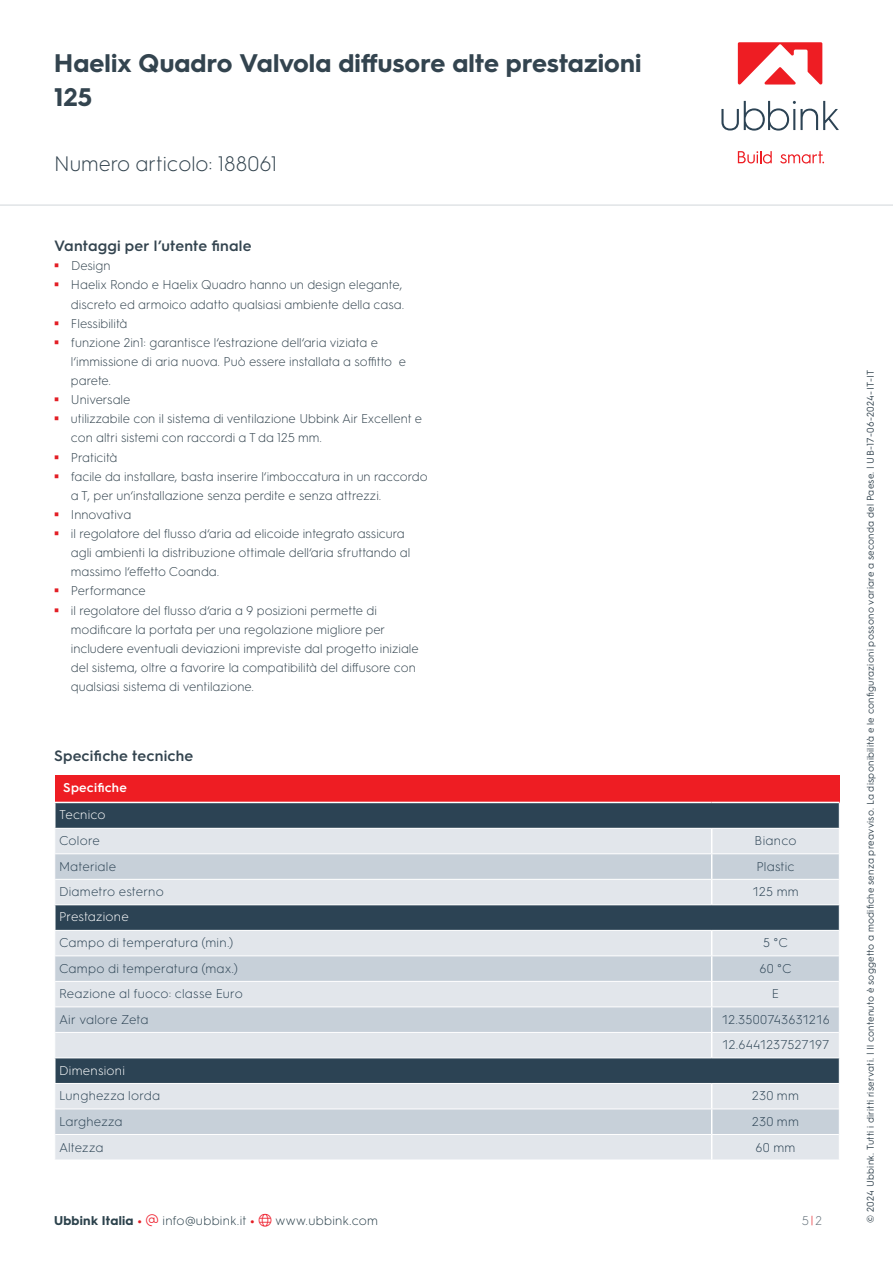
<style>
.page{position:relative;width:893px;height:1263px;background:#fff}
.page>*{position:absolute;margin:0;border:0;box-sizing:border-box;transform-origin:0 0}
.t1{font:700 25.5px/34px "HGS3";letter-spacing:.005em;color:#33444f}
.t2{font:300 21px "HGS3";color:#33444f}
.t3{font:600 15px "HGS3";letter-spacing:.01em;color:#33444f}
.t4{font:300 12.75px/19.2px "HGS3";color:#33444f}
.t5{font:300 12.75px/25.5px "HGS3";letter-spacing:.015em;color:#2c4354}
.t6{font:300 12.75px "HGS3";letter-spacing:.02em;color:#2c424c}
.t7{font:300 12.75px "HGS3";letter-spacing:.015em;color:#fff}
.t8{font:600 12.75px "HGS3";letter-spacing:.015em;color:#fff}
.t9{font:300 12.75px "HGS3";color:#66737c}
.t10{font:9.75px "HGS3";letter-spacing:.025em;color:#33444f}
.s1{font-weight:700}
.s2{font-weight:700;color:#e31e25}
.s3{color:#ee1f2d}
.s4{color:#e31e25}
</style>
<div class="page">
<div style="left:55px;top:775px;width:784px;height:27px;background:#ee1d23"></div>
<svg style="left:56px;top:803px;width:783px;height:25px;background:#2f4656"></svg>
<div style="left:55px;top:829px;width:784px;height:330px;background:#e2e6eb"></div>
<svg style="left:55px;top:854px;width:784px;height:280px;background:#b7c0c9"></svg>
<hr style="left:55px;top:853px;width:657px;height:1px;background:#fff">
<hr style="left:712px;top:853px;width:127px;height:1px;background:#fff">
<hr style="left:55px;top:879px;width:657px;height:1px;background:#fff">
<hr style="left:712px;top:879px;width:127px;height:1px;background:#fff">
<svg style="left:711px;top:829px;width:1px;height:75px"></svg>
<hr style="left:54px;top:904px;width:658px;height:1px;background:#fff">
<hr style="left:712px;top:904px;width:128px;height:1px;background:#fff">
<hr style="left:54px;top:905px;width:2px;height:25px;background:#fff">
<hr style="left:54px;top:930px;width:658px;height:1px;background:#fff">
<hr style="left:712px;top:930px;width:128px;height:1px;background:#fff">
<hr style="left:55px;top:955px;width:657px;height:1px;background:#fff">
<hr style="left:712px;top:955px;width:127px;height:1px;background:#fff">
<hr style="left:55px;top:981px;width:657px;height:1px;background:#fff">
<hr style="left:712px;top:981px;width:127px;height:1px;background:#fff">
<hr style="left:55px;top:1006px;width:657px;height:1px;background:#fff">
<hr style="left:712px;top:1006px;width:127px;height:1px;background:#fff">
<hr style="left:55px;top:1032px;width:657px;height:1px;background:#fff">
<hr style="left:712px;top:1032px;width:127px;height:1px;background:#fff">
<svg style="left:711px;top:931px;width:1px;height:126px"></svg>
<hr style="left:54px;top:1057px;width:658px;height:1px;background:#fff">
<hr style="left:712px;top:1057px;width:128px;height:1px;background:#fff">
<hr style="left:54px;top:1058px;width:2px;height:25px;background:#fff">
<hr style="left:54px;top:1083px;width:658px;height:1px;background:#fff">
<hr style="left:712px;top:1083px;width:128px;height:1px;background:#fff">
<hr style="left:55px;top:1108px;width:657px;height:1px;background:#fff">
<hr style="left:712px;top:1108px;width:127px;height:1px;background:#fff">
<hr style="left:55px;top:1134px;width:657px;height:1px;background:#fff">
<hr style="left:712px;top:1134px;width:127px;height:1px;background:#fff">
<svg style="left:711px;top:1084px;width:1px;height:75px"></svg>
<svg style="left:839px;top:803px;width:1px;height:280px"></svg>
<hr style="left:0;top:204px;width:893px;height:2px;background:#e1e4e6">
<svg style="left:721px;top:101px;width:118px;height:30px"></svg>
<svg style="left:738px;top:151px;width:34px;height:13px"></svg>
<svg style="left:780px;top:151px;width:44px;height:13px"></svg>
<svg style="left:738px;top:42px;width:84px;height:43px"></svg>
<h1 class="t1" style="left:54px;top:45px;width:589px">Haelix Quadro Valvola diffusore alte prestazioni<br>125</h1>
<h2 class="t2" style="left:54px;top:150px;width:225px">Numero articolo: 188061</h2>
<p class="t3" style="left:54px;top:235px;width:199px">Vantaggi per l’utente finale</p>
<p class="t4" style="left:71px;top:255px;width:358px">Design<br>Haelix Rondo e Haelix Quadro hanno un design elegante, discreto ed armoico adatto qualsiasi ambiente della casa.<br>Flessibilità<br>funzione 2in1: garantisce l‘estrazione dell‘aria viziata e l‘immissione di aria nuova. Può essere installata a soffitto e parete.<br>Universale<br>utilizzabile con il sistema di ventilazione Ubbink Air Excellent e con altri sistemi con raccordi a T da 125 mm.<br>Praticità<br>facile da installare, basta inserire l‘imboccatura in un raccordo a T, per un‘installazione senza perdite e senza attrezzi.<br>Innovativa<br>il regolatore del flusso d‘aria ad elicoide integrato assicura agli ambienti la distribuzione ottimale dell‘aria sfruttando al massimo l‘effetto Coanda.<br>Performance<br>il regolatore del flusso d‘aria a 9 posizioni permette di modificare la portata per una regolazione migliore per includere eventuali deviazioni impreviste dal progetto iniziale del sistema, oltre a favorire la compatibilità del diffusore con qualsiasi sistema di ventilazione.</p>
<p class="t3" style="left:54px;top:745px;width:141px">Specifiche tecniche</p>
<p class="t8" style="left:63px;top:779px;width:65px">Specifiche</p>
<p class="t7" style="left:59px;top:806px;width:48px">Tecnico</p>
<p class="t5" style="left:59px;top:827px;width:43px">Colore</p>
<p class="t5" style="left:755px;top:827px;width:43px">Bianco</p>
<p class="t5" style="left:59px;top:853px;width:59px">Materiale</p>
<p class="t5" style="left:756px;top:853px;width:40px">Plastic</p>
<p class="t5" style="left:59px;top:878px;width:106px">Diametro esterno</p>
<p class="t5" style="left:752px;top:878px;width:48px">125 mm</p>
<p class="t7" style="left:59px;top:908px;width:71px">Prestazione</p>
<p class="t5" style="left:59px;top:929px;width:176px">Campo di temperatura (min.)</p>
<p class="t5" style="left:763px;top:929px;width:27px">5 °C</p>
<p class="t5" style="left:59px;top:955px;width:180px">Campo di temperatura (max.)</p>
<p class="t5" style="left:759px;top:955px;width:34px">60 °C</p>
<p class="t5" style="left:59px;top:980px;width:185px">Reazione al fuoco: classe Euro</p>
<p class="t5" style="left:772px;top:980px;width:9px">E</p>
<p class="t5" style="left:59px;top:1006px;width:91px">Air valore Zeta</p>
<p class="t5" style="left:721px;top:1006px;width:110px">12.3500743631216<br>12.6441237527197</p>
<p class="t7" style="left:59px;top:1061px;width:67px">Dimensioni</p>
<p class="t5" style="left:59px;top:1082px;width:103px">Lunghezza lorda</p>
<p class="t5" style="left:752px;top:1082px;width:49px">230 mm</p>
<p class="t5" style="left:59px;top:1108px;width:65px">Larghezza</p>
<p class="t5" style="left:752px;top:1108px;width:49px">230 mm</p>
<p class="t5" style="left:59px;top:1133px;width:46px">Altezza</p>
<p class="t5" style="left:755px;top:1133px;width:42px">60 mm</p>
<p class="t6" style="left:54px;top:1211px;width:326px"><span class="s1">Ubbink Italia</span> <span class="s2">•</span> <span class="s3">▼</span> info@ubbink.it <span class="s2">•</span> <span class="s3">●□</span> www.ubbink.com</p>
<p class="t9" style="left:802px;top:1211px;width:22px">5<span class="s4">|</span>2</p>
<p class="t10" style="left:864px;top:1222px;width:854px;rotate:-90deg">© 2024 Ubbink. Tutti i diritti riservati. | Il contenuto è soggetto a modifiche senza preavviso. La disponibilità e le configurazioni possono variare a seconda del Paese. | UB-17-06-2024-IT-IT</p>
</div>
